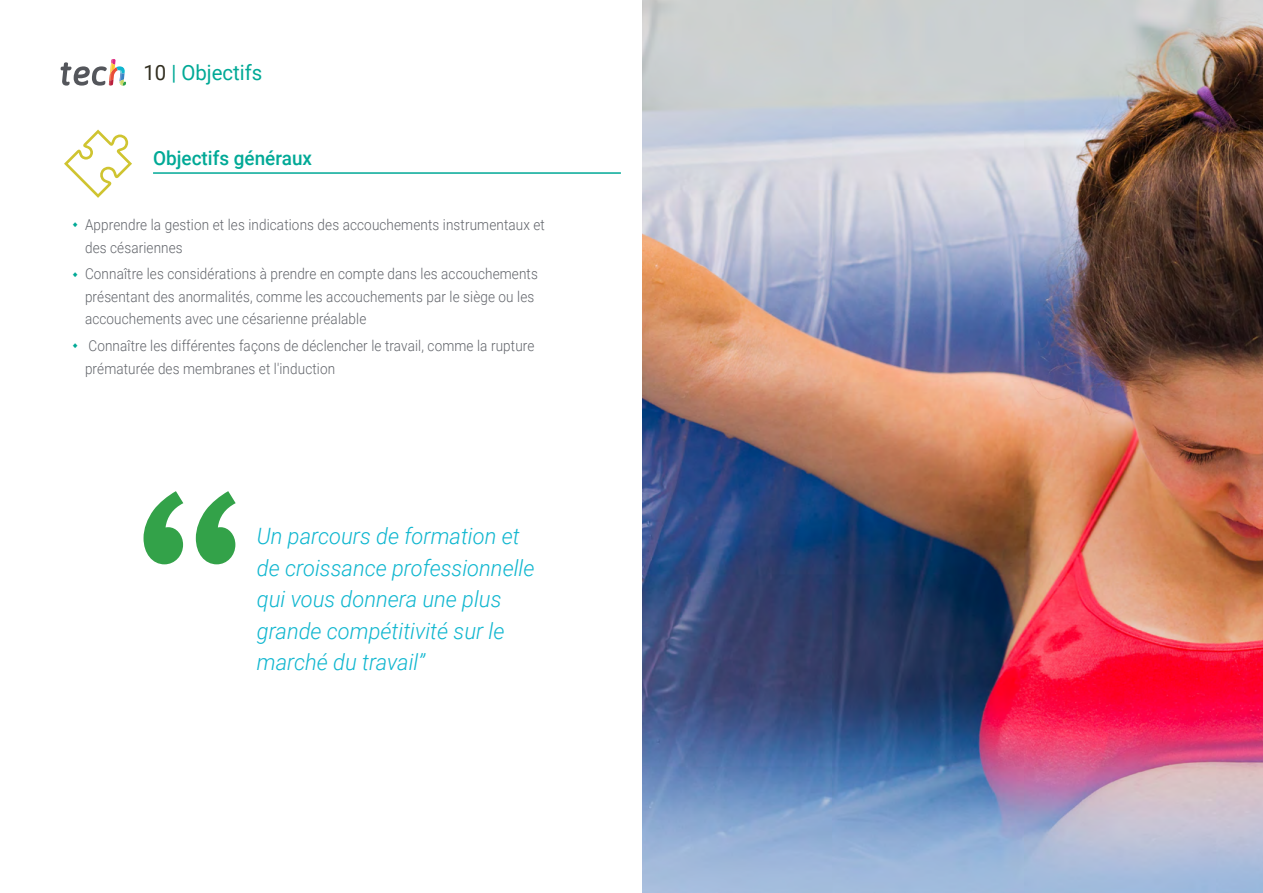
<style>
.page{position:relative;width:1263px;height:893px;background:#fff}
.page>*{position:absolute;margin:0;border:0;box-sizing:border-box;transform-origin:0 0}
.t1{font:italic 300 22.5px/31.5px "Roboto";color:#0fb6cf}
.t2{font:21px "Roboto";color:#00a996}
.t3{font:500 19.5px "Roboto";color:#00a996}
.t4{font:300 15px/22.5px "Roboto";letter-spacing:.01em;color:#61646a;scale:.9 1}
.s1{color:#312e20}
</style>
<div class="page">
<hr style="left:153px;top:173px;width:468px;height:1px;background:#00a996">
<svg style="left:64px;top:130px;width:68px;height:68px"></svg>
<img style="left:642px;top:0;width:621px;height:893px">
<svg style="left:144px;top:491px;width:92px;height:73px"></svg>
<svg style="left:61px;top:59px;width:65px;height:27px"></svg>
<h2 class="t2" style="left:144px;top:57px;width:120px"><span class="s1">10</span> | Objectifs</h2>
<h3 class="t3" style="left:153px;top:144px;width:160px">Objectifs généraux</h3>
<p class="t4" style="left:85px;top:213px;width:512px">Apprendre la gestion et les indications des accouchements instrumentaux et des césariennes</p>
<p class="t4" style="left:85px;top:262px;width:505px">Connaître les considérations à prendre en compte dans les accouchements présentant des anormalités, comme les accouchements par le siège ou les accouchements avec une césarienne préalable</p>
<p class="t4" style="left:85px;top:334px;width:501px">Connaître les différentes façons de déclencher le travail, comme la rupture prématurée des membranes et l'induction</p>
<h1 class="t1" style="left:257px;top:520px;width:279px">Un parcours de formation et de croissance professionnelle qui vous donnera une plus grande compétitivité sur le marché du travail’’</h1>
</div>
